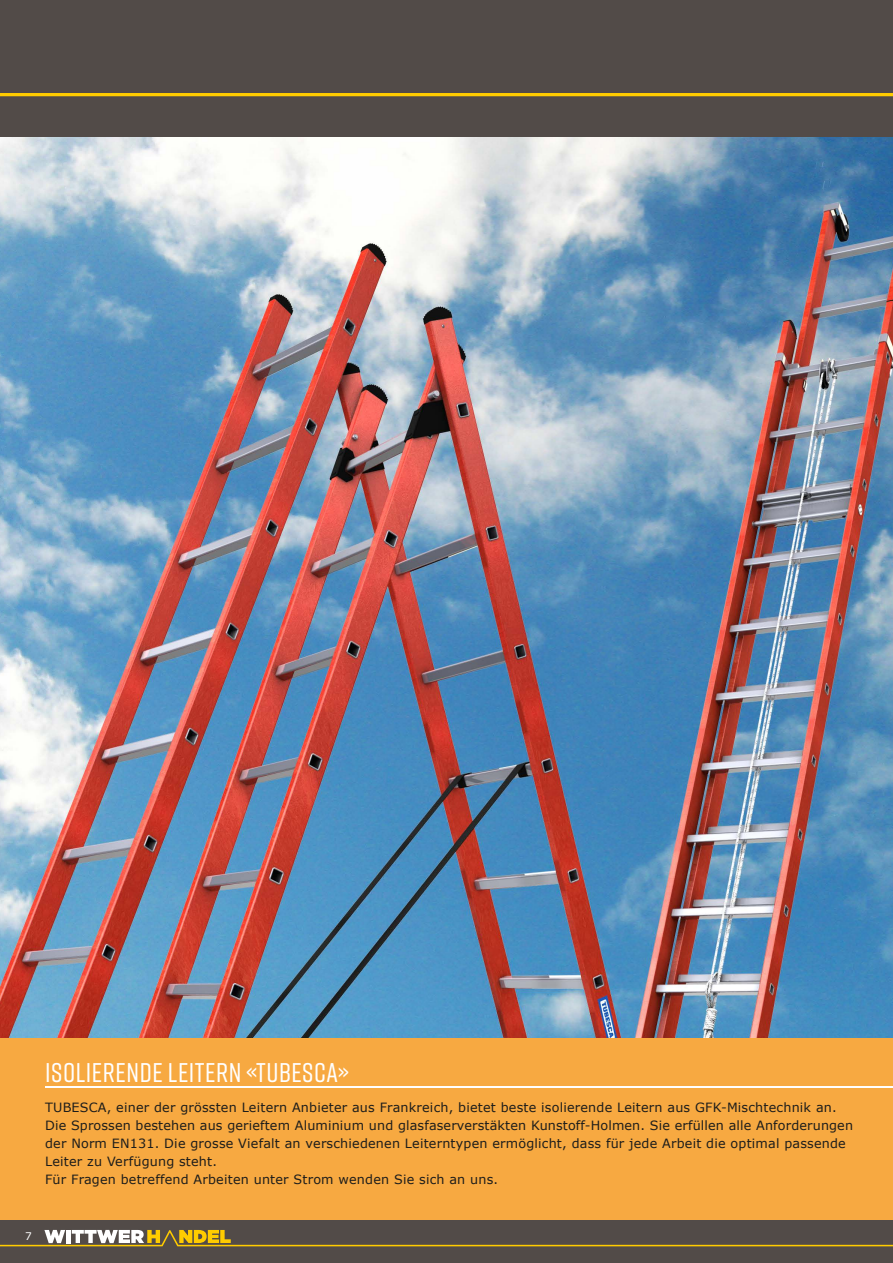
<style>
.page{position:relative;width:893px;height:1263px;background:#fff}
.page>*{position:absolute;margin:0;border:0;box-sizing:border-box;transform-origin:0 0}
.t1{font:500 27px "Rift";letter-spacing:.02em;color:#fff}
.t2{font:12.75px/18px "Verdana";letter-spacing:.015em;color:#1d1d1b}
.t3{font:10.5px "Verdana";color:#fff}
</style>
<div class="page">
<img style="left:0;top:136px;width:893px;height:902px">
<div style="left:0;top:1038px;width:893px;height:192px;background:#f7a941"></div>
<div style="left:0;top:1220px;width:893px;height:43px;background:#524b48"></div>
<svg style="left:0;top:1230px;width:893px;height:16px"></svg>
<hr style="left:45px;top:1086px;width:848px;height:2px;background:#fff">
<div style="left:0;top:0;width:893px;height:136px;background:#524b48"></div>
<hr style="left:0;top:93px;width:893px;height:3px;background:#fc0">
<h1 class="t1" style="left:45px;top:1054px;width:305px">ISOLIERENDE LEITERN «TUBESCA»</h1>
<p class="t2" style="left:45px;top:1099px;width:809px">TUBESCA, einer der grössten Leitern Anbieter aus Frankreich, bietet beste isolierende Leitern aus GFK-Mischtechnik an.<br>Die Sprossen bestehen aus gerieftem Aluminium und glasfaserverstäkten Kunstoff-Holmen. Sie erfüllen alle Anforderungen der Norm EN131. Die grosse Viefalt an verschiedenen Leiterntypen ermöglicht, dass für jede Arbeit die optimal passende Leiter zu Verfügung steht.<br>Für Fragen betreffend Arbeiten unter Strom wenden Sie sich an uns.</p>
<p class="t3" style="left:25px;top:1229px;width:8px">7</p>
</div>
